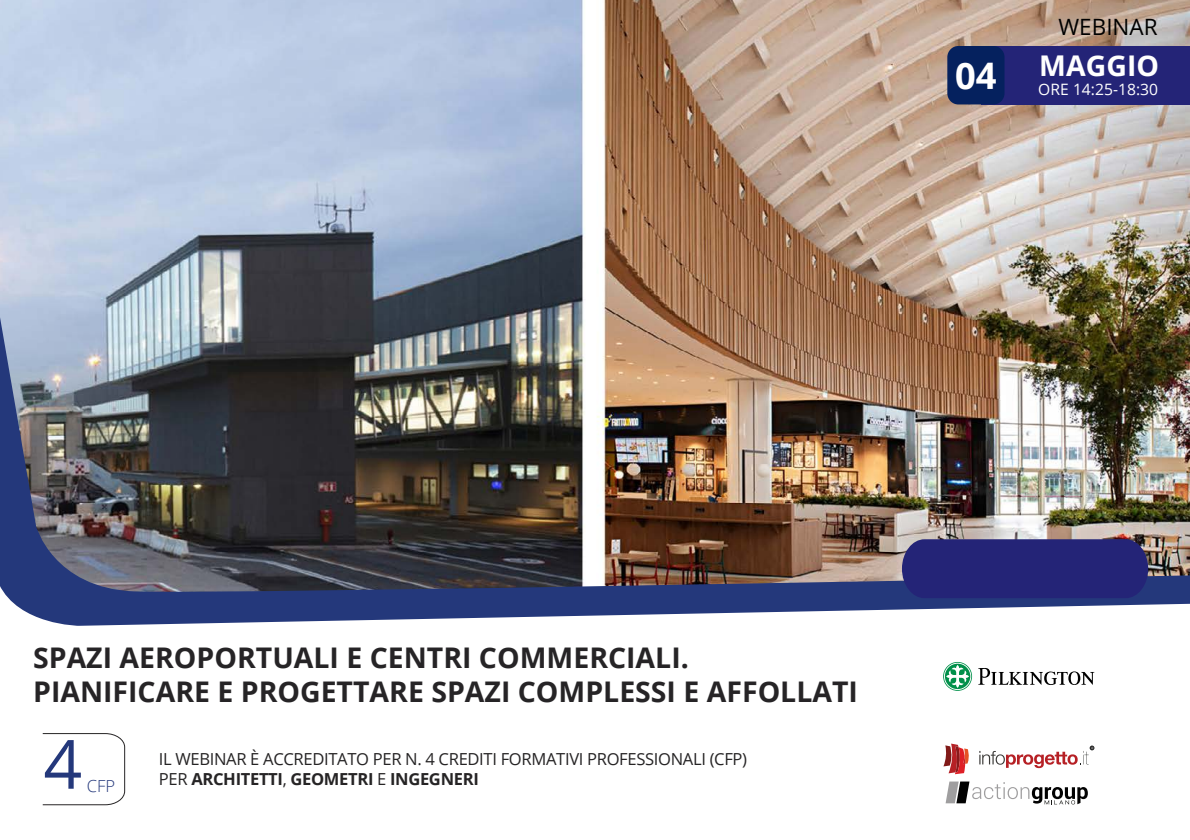
<style>
.page{position:relative;width:1190px;height:840px;background:#fff}
.page>*{position:absolute;margin:0;border:0;box-sizing:border-box;transform-origin:0 0}
.t1{font:67.8px "Open Sans";color:#24387b}
.t2{font:700 36.4px "Open Sans";color:#fff}
.t3{font:700 28.4px/34.2px "Open Sans";color:#262426}
.t4{font:700 28.4px "Open Sans";letter-spacing:-.005em;color:#fff}
.t5{font:22.4px "Open Sans";color:#000}
.t6{font:16.6px/19.8px "Open Sans";letter-spacing:-.02em;color:#262425}
.t7{font:300 16.6px "Open Sans";color:#24387b}
.t8{font:15.6px "Open Sans";letter-spacing:-.005em;color:#fff}
.s1{font-weight:700}
</style>
<div class="page">
<img style="left:0;top:0;width:1190px;height:314px">
<img style="left:0;top:314px;width:1190px;height:312px">
<div style="left:981px;top:46px;width:209px;height:58px;background:#242477"></div>
<div style="left:947px;top:46px;width:58px;height:58px;background:#05215e;border-radius:11px"></div>
<svg style="left:943px;top:744px;width:26px;height:30px"></svg>
<svg style="left:979px;top:746px;width:115px;height:22px"></svg>
<svg style="left:946px;top:782px;width:142px;height:22px"></svg>
<svg style="left:42px;top:733px;width:84px;height:73px"></svg>
<div style="left:902px;top:539px;width:246px;height:59px;background:#242477"></div>
<svg style="left:978px;top:668px;width:116px;height:17px"></svg>
<svg style="left:943px;top:662px;width:29px;height:29px"></svg>
<svg style="left:944px;top:663px;width:27px;height:27px"></svg>
<svg style="left:945px;top:664px;width:25px;height:25px"></svg>
<svg style="left:946px;top:665px;width:23px;height:23px"></svg>
<h2 class="t2" style="left:955px;top:50px;width:43px">04</h2>
<h3 class="t5" style="left:1059px;top:12px;width:101px">WEBINAR</h3>
<h3 class="t4" style="left:1039px;top:46px;width:122px">MAGGIO</h3>
<p class="t8" style="left:1038px;top:79px;width:121px">ORE 14:25-18:30</p>
<h3 class="t3" style="left:33px;top:640px;width:826px">SPAZI AEROPORTUALI E CENTRI COMMERCIALI.<br>PIANIFICARE E PROGETTARE SPAZI COMPLESSI E AFFOLLATI</h3>
<h1 class="t1" style="left:43px;top:718px;width:40px">4</h1>
<p class="t7" style="left:87px;top:775px;width:30px">CFP</p>
<p class="t6" style="left:159px;top:748px;width:590px">IL WEBINAR È ACCREDITATO PER N. 4 CREDITI FORMATIVI PROFESSIONALI (CFP)<br>PER <span class="s1">ARCHITETTI</span>, <span class="s1">GEOMETRI</span> E <span class="s1">INGEGNERI</span></p>
</div>
